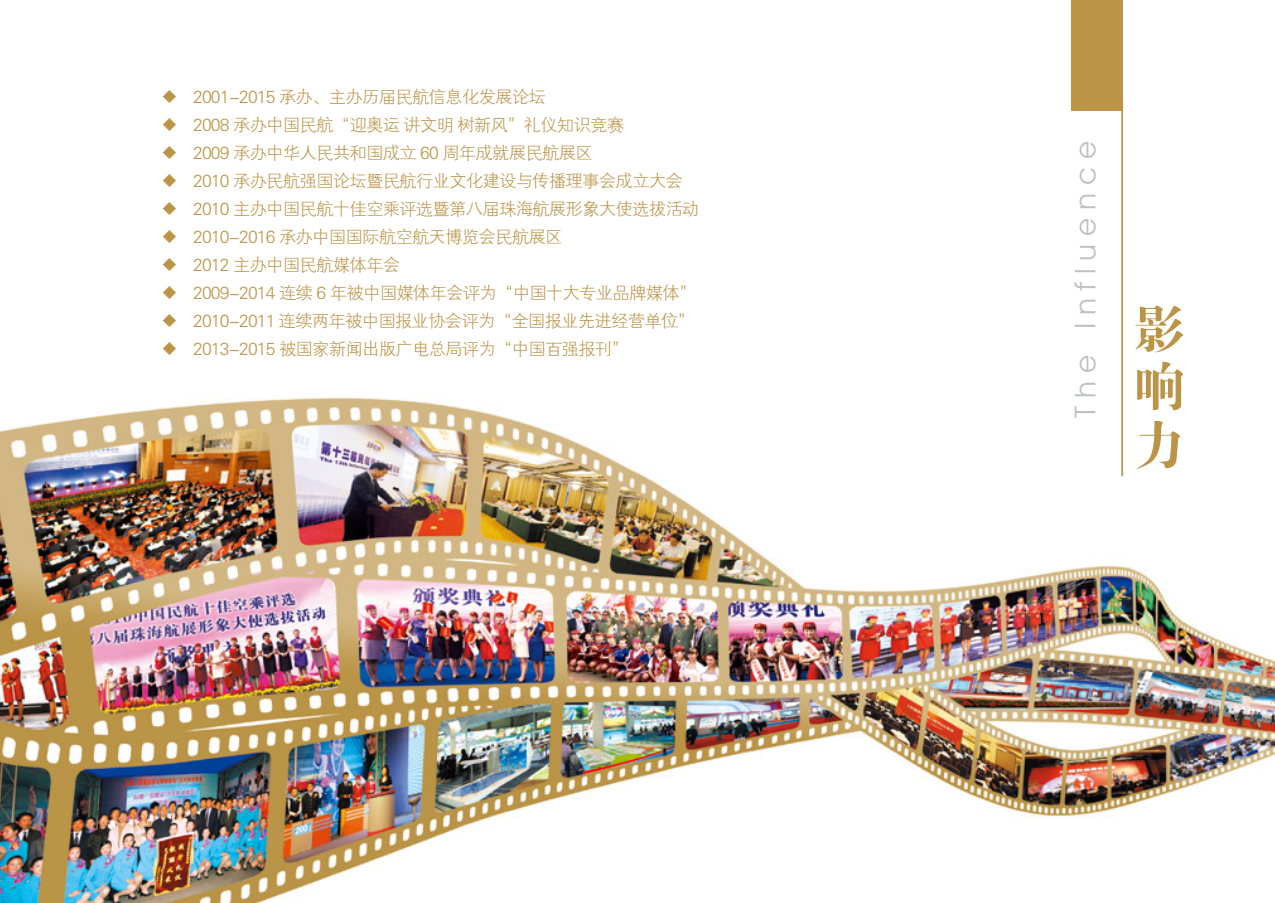
<style>
.page{position:relative;width:1275px;height:903px;background:#fff}
.page>*{position:absolute;margin:0;border:0;box-sizing:border-box;transform-origin:0 0}
.t1{font:52.5px/57.8px "FZDBSJW GB1 0";color:#bb9448;text-align:justify}
.t2{font:28px "Avant Garde";letter-spacing:.275em;color:#bfc0c0}
.t3{font:17.5px "FZXH1 JW GB1 0";letter-spacing:-.05em;color:#bb9448}
</style>
<div class="page">
<img style="left:0;top:376px;width:1275px;height:527px">
<div style="left:1071px;top:0;width:52px;height:110px;background:#bb9448"></div>
<hr style="left:1121px;top:98px;width:2px;height:378px;background:#bb9448">
<p class="t3" style="left:161px;top:88px;width:387px">◆ 2001-2015 承办、主办历届民航信息化发展论坛</p>
<p class="t3" style="left:161px;top:116px;width:465px">◆ 2008 承办中国民航“迎奥运 讲文明 树新风”礼仪知识竞赛</p>
<p class="t3" style="left:161px;top:144px;width:434px">◆ 2009 承办中华人民共和国成立 60 周年成就展民航展区</p>
<p class="t3" style="left:161px;top:172px;width:523px">◆ 2010 承办民航强国论坛暨民航行业文化建设与传播理事会成立大会</p>
<p class="t3" style="left:161px;top:200px;width:540px">◆ 2010 主办中国民航十佳空乘评选暨第八届珠海航展形象大使选拔活动</p>
<p class="t3" style="left:161px;top:228px;width:403px">◆ 2010-2016 承办中国国际航空航天博览会民航展区</p>
<p class="t3" style="left:161px;top:256px;width:241px">◆ 2012 主办中国民航媒体年会</p>
<p class="t3" style="left:161px;top:284px;width:537px">◆ 2009-2014 连续 6 年被中国媒体年会评为“中国十大专业品牌媒体”</p>
<p class="t3" style="left:161px;top:312px;width:536px">◆ 2010-2011 连续两年被中国报业协会评为“全国报业先进经营单位”</p>
<p class="t3" style="left:161px;top:340px;width:470px">◆ 2013-2015 被国家新闻出版广电总局评为“中国百强报刊”</p>
<h2 class="t2" style="left:1069px;top:418px;width:278px;rotate:-90deg">The Influence</h2>
<h1 class="t1" style="left:1133px;top:302px;width:52px">影响力</h1>
</div>
